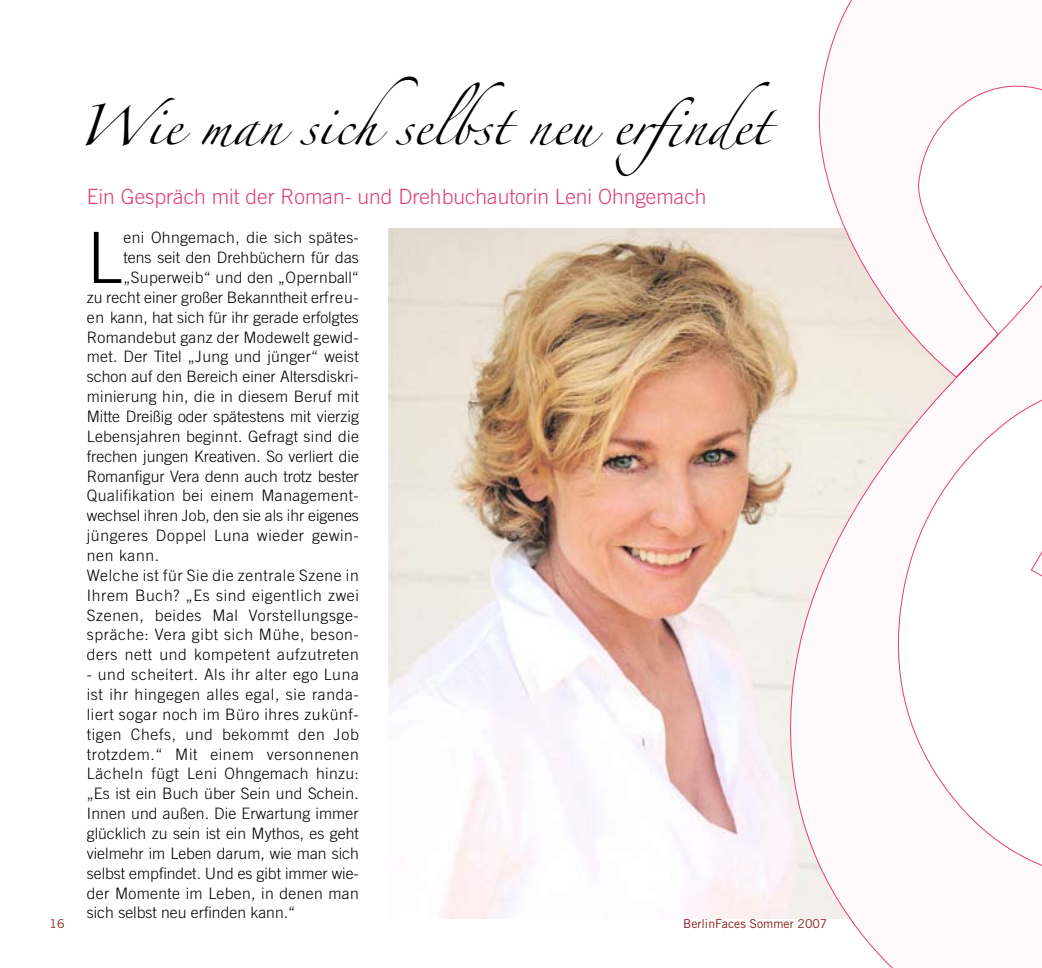
<style>
.page{position:relative;width:1042px;height:968px;background:#fff}
.page>*{position:absolute;margin:0;border:0;box-sizing:border-box;transform-origin:0 0}
.t1{font:300 70.7px "Trade Gothic";color:#000}
.t2{font:36.75px "Zapfino";color:#000}
.t3{font:300 21px "Trade Gothic";color:#e23e79}
.t4{font:300 15.75px/19.8px "Trade Gothic";letter-spacing:.02em;color:#000;text-align:justify}
.t5{font:300 15.75px "Trade Gothic";color:#000}
.t6{font:300 15.75px "Trade Gothic";letter-spacing:.04em;color:#000}
.t7{font:12.25px "Trade Gothic";color:#891e1c}
</style>
<div class="page">
<img style="left:389px;top:228px;width:394px;height:690px">
<svg style="left:783px;top:0;width:259px;height:967px"></svg>
<h2 class="t2" style="left:77px;top:110px;width:694px">Wie man sichselbst neu erfindet</h2>
<h3 class="t3" style="left:87px;top:183px;width:621px">Ein Gespräch mit der Roman- und Drehbuchautorin Leni Ohngemach</h3>
<h1 class="t1" style="left:87px;top:216px;width:37px">L</h1>
<p class="t4" style="left:124px;top:227px;width:237px">eni Ohngemach, die sich spätes-</p>
<p class="t5" style="left:124px;top:248px;width:237px">tens seit den Drehbüchern für das</p>
<p class="t4" style="left:124px;top:267px;width:237px">„Superweib“ und den „Opernball“</p>
<p class="t5" style="left:87px;top:288px;width:274px">zu recht einer großer Bekanntheit erfreu-</p>
<p class="t5" style="left:87px;top:307px;width:274px">en kann, hat sich für ihr gerade erfolgtes</p>
<p class="t4" style="left:87px;top:327px;width:274px">Romandebut ganz der Modewelt gewid-</p>
<p class="t4" style="left:87px;top:346px;width:273px">met. Der Titel „Jung und jünger“ weist</p>
<p class="t5" style="left:87px;top:367px;width:274px">schon auf den Bereich einer Altersdiskri-</p>
<p class="t4" style="left:87px;top:386px;width:273px">minierung hin, die in diesem Beruf mit</p>
<p class="t5" style="left:87px;top:407px;width:274px">Mitte Dreißig oder spätestens mit vierzig</p>
<p class="t4" style="left:87px;top:426px;width:273px">Lebensjahren beginnt. Gefragt sind die</p>
<p class="t5" style="left:87px;top:446px;width:274px">frechen jungen Kreativen. So verliert die</p>
<p class="t5" style="left:87px;top:466px;width:274px">Romanfigur Vera denn auch trotz bester</p>
<p class="t4" style="left:87px;top:485px;width:274px">Qualifikation bei einem Management-</p>
<p class="t5" style="left:87px;top:506px;width:274px">wechsel ihren Job, den sie als ihr eigenes</p>
<p class="t6" style="left:87px;top:526px;width:274px">jüngeres Doppel Luna wieder gewin-</p>
<p class="t4" style="left:87px;top:545px;width:74px">nen kann.</p>
<p class="t6" style="left:87px;top:565px;width:273px">Welche ist für Sie die zentrale Szene in</p>
<p class="t6" style="left:87px;top:585px;width:273px">Ihrem Buch? „Es sind eigentlich zwei</p>
<p class="t6" style="left:87px;top:605px;width:274px">Szenen, beides Mal Vorstellungsge-</p>
<p class="t6" style="left:87px;top:625px;width:274px">spräche: Vera gibt sich Mühe, beson-</p>
<p class="t6" style="left:87px;top:645px;width:273px">ders nett und kompetent aufzutreten</p>
<p class="t4" style="left:87px;top:664px;width:274px">- und scheitert. Als ihr alter ego Luna ist ihr hingegen alles egal, sie randa&shy;liert sogar noch im Büro ihres zukünf&shy;tigen Chefs, und bekommt den Job trotzdem.“ Mit einem versonnenen Lächeln fügt Leni Ohngemach hinzu: „Es ist ein Buch über Sein und Schein.<br>Innen und außen. Die Erwartung immer glücklich zu sein ist ein Mythos, es geht vielmehr im Leben darum, wie man sich selbst empfindet. Und es gibt immer wie&shy;der Momente im Leben, in denen man sich selbst neu erfinden kann.“</p>
<p class="t7" style="left:50px;top:915px;width:16px">16</p>
<p class="t7" style="left:683px;top:915px;width:146px">BerlinFaces Sommer 2007</p>
</div>
